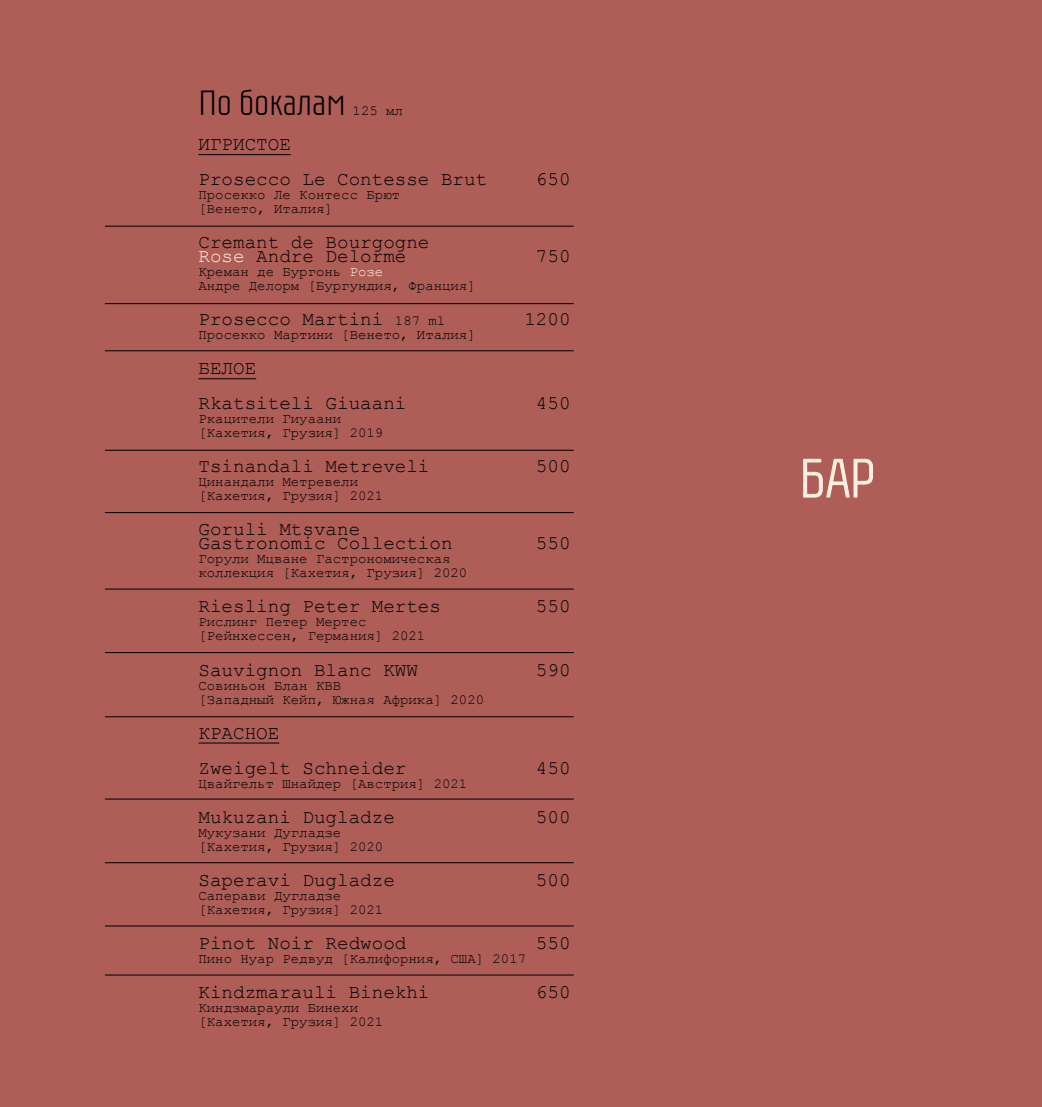
<style>
.page{position:relative;width:1042px;height:1107px;background:#fff}
.page>*{position:absolute;margin:0;border:0;box-sizing:border-box;transform-origin:0 0}
.t1{font:condensed 53.9px "Rawer";color:#fcf0e0}
.t2{font:condensed 35px "Rawer";color:#000}
.t3{font:19.25px/35px "Courier New";color:#000}
.t4{font:14px/14px "Courier New";color:#000}
.s1{color:#fcf0e0}
.s2{font-size:14px}
</style>
<div class="page">
<div style="left:0;top:0;width:1042px;height:1106px;background:#ae5d57"></div>
<svg style="left:803px;top:458px;width:70px;height:40px"></svg>
<hr style="left:105px;top:512px;width:469px;height:1px;background:#000">
<hr style="left:105px;top:450px;width:469px;height:1px;background:#000">
<hr style="left:105px;top:350px;width:469px;height:1px;background:#000">
<hr style="left:105px;top:588px;width:469px;height:1px;background:#000">
<hr style="left:105px;top:652px;width:469px;height:1px;background:#000">
<hr style="left:105px;top:303px;width:469px;height:1px;background:#000">
<hr style="left:105px;top:226px;width:469px;height:1px;background:#000">
<hr style="left:105px;top:798px;width:469px;height:1px;background:#000">
<hr style="left:105px;top:716px;width:469px;height:1px;background:#000">
<hr style="left:105px;top:862px;width:469px;height:1px;background:#000">
<hr style="left:105px;top:974px;width:469px;height:1px;background:#000">
<hr style="left:105px;top:925px;width:469px;height:1px;background:#000">
<hr style="left:198px;top:154px;width:93px;height:1px;background:#000">
<hr style="left:198px;top:378px;width:58px;height:1px;background:#000">
<hr style="left:198px;top:742px;width:81px;height:1px;background:#000">
<h2 class="t2" style="left:198px;top:83px;width:149px">По бокалам</h2>
<p class="t4" style="left:353px;top:103px;width:52px">125 мл</p>
<h3 class="t3" style="left:198px;top:126px;width:290px">ИГРИСТОЕ<br>Prosecco Le Contesse Brut</h3>
<p class="t4" style="left:198px;top:187px;width:203px">Просекко Ле Контесс Брют [Венето, Италия]</p>
<h3 class="t3" style="left:198px;top:234px;width:233px;line-height:14px">Cremant de Bourgogne<br><span class="s1">Rose</span> Andre Delorme</h3>
<h3 class="t3" style="left:536px;top:161px;width:36px">650</h3>
<h3 class="t3" style="left:536px;top:238px;width:36px">750</h3>
<p class="t4" style="left:198px;top:264px;width:279px">Креман де Бургонь <span class="s1">Розе<br></span>Андре Делорм [Бургундия, Франция]</p>
<h3 class="t3" style="left:198px;top:301px;width:248px">Prosecco Martini <span class="s2">187 ml</span></h3>
<h3 class="t3" style="left:524px;top:301px;width:48px">1200</h3>
<p class="t4" style="left:198px;top:327px;width:279px">Просекко Мартини [Венето, Италия]</p>
<h3 class="t3" style="left:198px;top:350px;width:209px">БЕЛОЕ<br>Rkatsiteli Giuaani</h3>
<h3 class="t3" style="left:536px;top:385px;width:36px">450</h3>
<p class="t4" style="left:198px;top:411px;width:186px">Ркацители Гиуаани [Кахетия, Грузия] 2019</p>
<h3 class="t3" style="left:198px;top:448px;width:233px">Tsinandali Metreveli</h3>
<h3 class="t3" style="left:536px;top:448px;width:36px">500</h3>
<p class="t4" style="left:198px;top:474px;width:186px">Цинандали Метревели [Кахетия, Грузия] 2021</p>
<h3 class="t3" style="left:198px;top:521px;width:256px;line-height:14px">Goruli Mtsvane<br>Gastronomic Collection</h3>
<h3 class="t3" style="left:536px;top:525px;width:36px">550</h3>
<p class="t4" style="left:198px;top:551px;width:270px">Горули Мцване Гастрономическая коллекция [Кахетия, Грузия] 2020</p>
<h3 class="t3" style="left:198px;top:588px;width:244px">Riesling Peter Mertes</h3>
<h3 class="t3" style="left:536px;top:588px;width:36px">550</h3>
<p class="t4" style="left:198px;top:614px;width:228px">Рислинг Петер Мертес [Рейнхессен, Германия] 2021</p>
<h3 class="t3" style="left:198px;top:651px;width:221px">Sauvignon Blanc KWW</h3>
<h3 class="t3" style="left:536px;top:651px;width:36px">590</h3>
<p class="t4" style="left:198px;top:677px;width:287px">Совиньон Блан КВВ<br>[Западный Кейп, Южная Африка] 2020</p>
<h3 class="t3" style="left:198px;top:714px;width:209px">КРАСНОЕ<br>Zweigelt Schneider</h3>
<h3 class="t3" style="left:536px;top:749px;width:36px">450</h3>
<p class="t4" style="left:198px;top:775px;width:270px">Цвайгельт Шнайдер [Австрия] 2021</p>
<h3 class="t3" style="left:198px;top:798px;width:198px">Mukuzani Dugladze</h3>
<h3 class="t3" style="left:536px;top:798px;width:36px">500</h3>
<p class="t4" style="left:198px;top:824px;width:186px">Мукузани Дугладзе [Кахетия, Грузия] 2020</p>
<h3 class="t3" style="left:198px;top:861px;width:198px">Saperavi Dugladze</h3>
<h3 class="t3" style="left:536px;top:861px;width:36px">500</h3>
<p class="t4" style="left:198px;top:887px;width:186px">Саперави Дугладзе [Кахетия, Грузия] 2021</p>
<h3 class="t3" style="left:198px;top:924px;width:209px">Pinot Noir Redwood</h3>
<h3 class="t3" style="left:536px;top:924px;width:36px">550</h3>
<p class="t4" style="left:198px;top:950px;width:329px">Пино Нуар Редвуд [Калифорния, США] 2017</p>
<h3 class="t3" style="left:198px;top:973px;width:233px">Kindzmarauli Binekhi</h3>
<h3 class="t3" style="left:536px;top:973px;width:36px">650</h3>
<p class="t4" style="left:198px;top:999px;width:186px">Киндзмараули Бинехи [Кахетия, Грузия] 2021</p>
<h1 class="t1" style="left:799px;top:448px;width:77px">БАР</h1>
</div>
